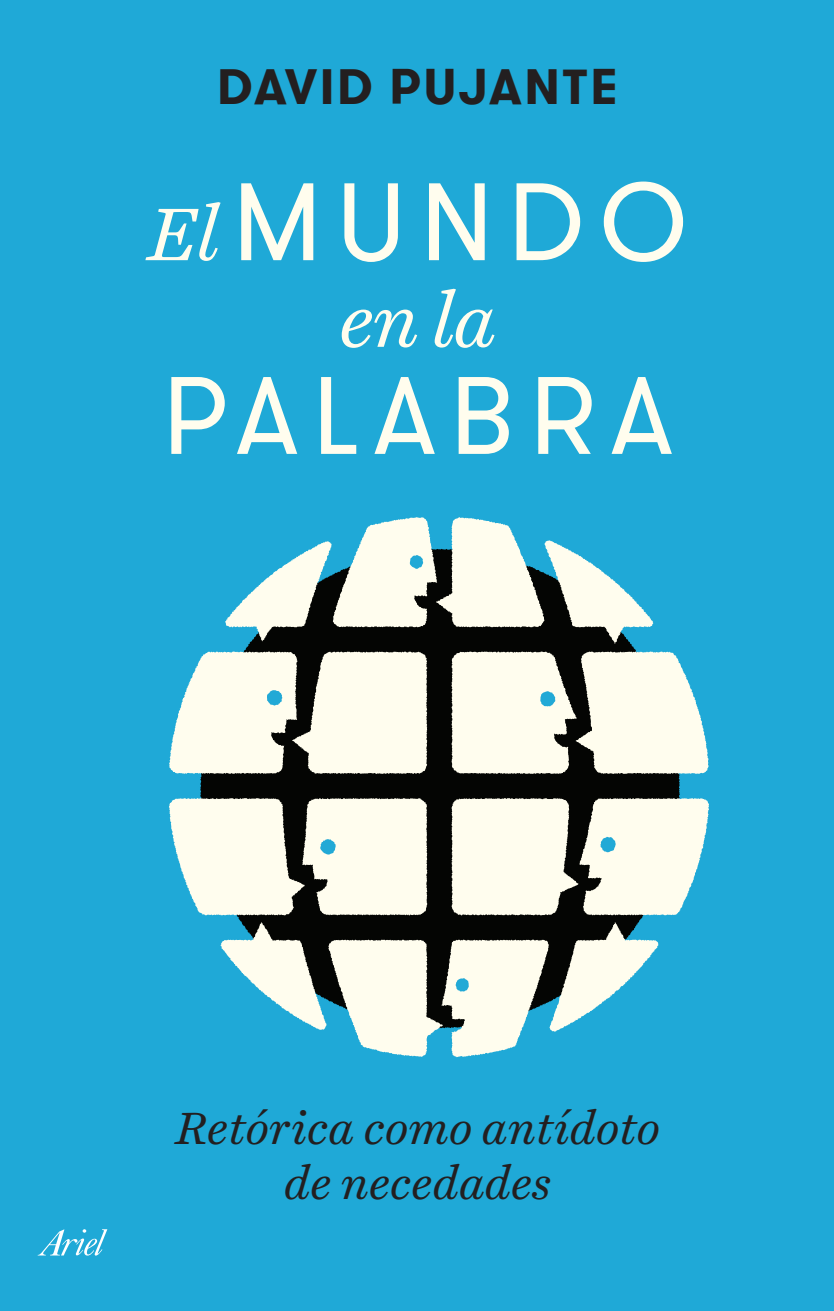
<style>
.page{position:relative;width:834px;height:1311px;background:#fff}
.page>*{position:absolute;margin:0;border:0;box-sizing:border-box;transform-origin:0 0}
.t1{font:109.8px "GT Walsheim Pro";letter-spacing:.135em;color:#fffdee}
.t2{font:italic 75.4px "Harriet Text";color:#fffdee}
.t3{font:700 49.4px "GT Walsheim Pro";letter-spacing:.055em;color:#231f20}
.t4{font:italic 45.8px/55px "Harriet Text";letter-spacing:-.005em;color:#231f20;text-align:center}
.s1{font-family:"Harriet Text";font-style:italic;font-size:75.4px}
</style>
<div class="page">
<div style="left:0;top:0;width:833px;height:1310px;background:#1fa9d7"></div>
<svg style="left:200px;top:620px;width:479px;height:326px;background:#081b1f"></svg>
<svg style="left:451px;top:798px;width:257px;height:117px;background:#dbe0d5"></svg>
<svg style="left:169px;top:651px;width:258px;height:122px;background:#d9e0d5"></svg>
<svg style="left:451px;top:651px;width:257px;height:122px;background:#d9dfd4"></svg>
<svg style="left:225px;top:517px;width:427px;height:126px"></svg>
<svg style="left:220px;top:921px;width:438px;height:136px"></svg>
<svg style="left:169px;top:798px;width:258px;height:117px;background:#dae0d5"></svg>
<svg style="left:38px;top:1229px;width:69px;height:26px"></svg>
<p class="t3" style="left:217px;top:55px;width:402px">DAVID PUJANTE</p>
<h1 class="t1" style="left:147px;top:153px;width:541px"><span class="s1">El</span> MUNDO</h1>
<h2 class="t2" style="left:339px;top:268px;width:159px">en la</h2>
<h1 class="t1" style="left:163px;top:346px;width:511px">PALABRA</h1>
<p class="t4" style="left:175px;top:1099px;width:486px">Retórica como antídoto de necedades</p>
</div>
